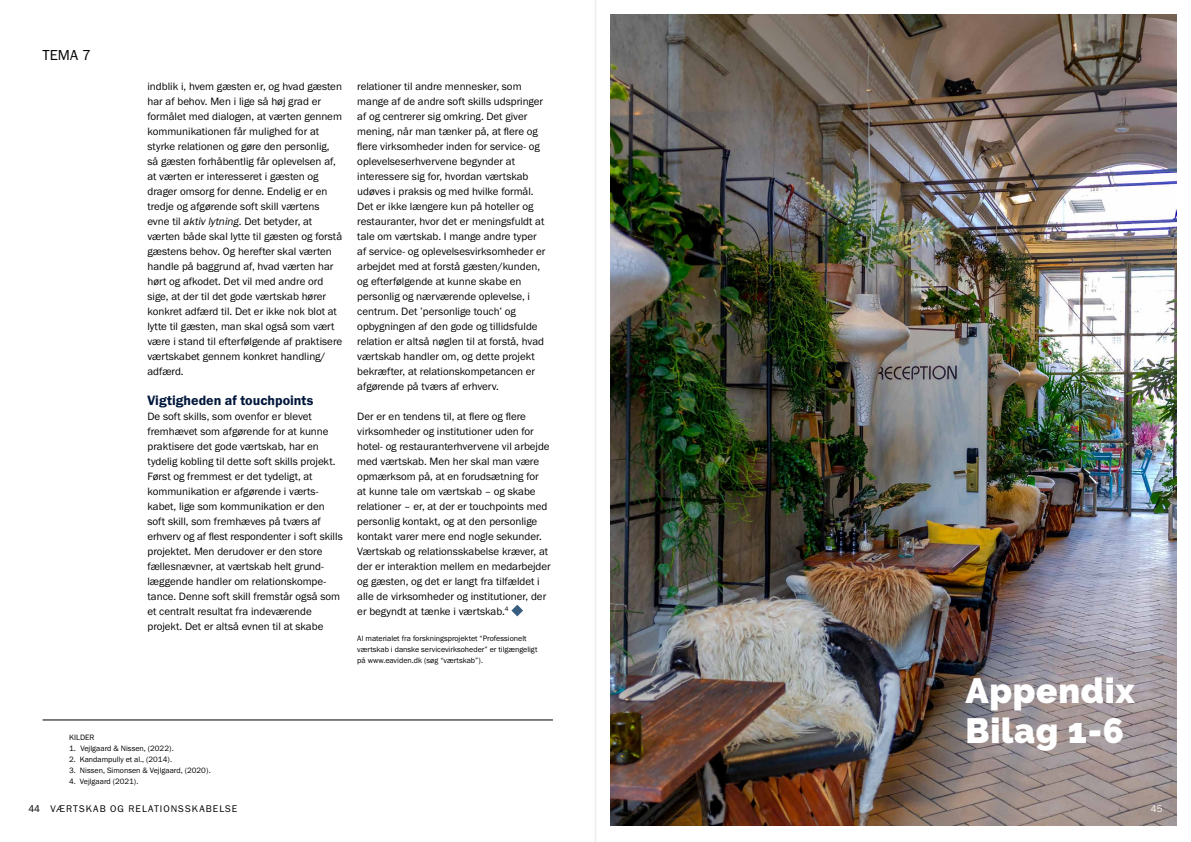
<style>
.page{position:relative;width:1191px;height:842px;background:#fff}
.page>*{position:absolute;margin:0;border:0;box-sizing:border-box;transform-origin:0 0}
.t1{font:900 35px/40px "Raleway";letter-spacing:.02em;color:#fff}
.t2{font:15px "Franklin Gothic URW Boo";color:#000}
.t3{font:14px "Franklin Gothic URW Dem";color:#00163b}
.t4{font:11px/15px "Franklin Gothic URW Boo";color:#000}
.t5{font:10px "Franklin Gothic URW Boo";letter-spacing:.1em;color:#000}
.t6{font:10px "Franklin Gothic URW Boo";color:#fbf9f5}
.t7{font:8px/11px "Franklin Gothic URW Boo";color:#000}
.s1{font-family:"Franklin Gothic URW Boo Ita"}
</style>
<div class="page">
<img style="left:610px;top:14px;width:566px;height:811px">
<hr style="left:595px;top:0;width:1px;height:842px;background:#ededed">
<svg style="left:511px;top:605px;width:12px;height:11px"></svg>
<hr style="left:43px;top:720px;width:510px;height:1px;background:#000">
<h2 class="t2" style="left:43px;top:46px;width:50px">TEMA 7</h2>
<p class="t4" style="left:147px;top:79px;width:196px">indblik i, hvem gæsten er, og hvad gæsten har af behov. Men i lige så høj grad er formålet med dialogen, at værten gennem kommunikationen får mulighed for at styrke relationen og gøre den personlig, så gæsten forhåbentlig får oplevelsen af, at værten er interesseret i gæsten og drager omsorg for denne. Endelig er en tredje og afgørende soft skill værtens evne til <span class="s1">aktiv lytning</span>. Det betyder, at værten både skal lytte til gæsten og forstå gæstens behov. Og herefter skal værten handle på baggrund af, hvad værten har hørt og afkodet. Det vil med andre ord sige, at der til det gode værtskab hører konkret adfærd til. Det er ikke nok blot at lytte til gæsten, man skal også som vært være i stand til efterfølgende af praktisere værtskabet gennem konkret handling/ adfærd.</p>
<p class="t3" style="left:147px;top:392px;width:167px">Vigtigheden af touchpoints</p>
<p class="t4" style="left:147px;top:409px;width:197px">De soft skills, som ovenfor er blevet fremhævet som afgørende for at kunne praktisere det gode værtskab, har en tydelig kobling til dette soft skills projekt.<br>Først og fremmest er det tydeligt, at kommunikation er afgørende i værts&shy;kabet, lige som kommunikation er den soft skill, som fremhæves på tværs af erhverv og af flest respondenter i soft skills projektet. Men derudover er den store fællesnævner, at værtskab helt grund&shy;læggende handler om relationskompe&shy;tance. Denne soft skill fremstår også som et centralt resultat fra indeværende projekt. Det er altså evnen til at skabe</p>
<p class="t4" style="left:357px;top:79px;width:190px">relationer til andre mennesker, som mange af de andre soft skills udspringer af og centrerer sig omkring. Det giver mening, når man tænker på, at flere og flere virksomheder inden for service- og oplevelseserhvervene begynder at interessere sig for, hvordan værtskab udøves i praksis og med hvilke formål.<br>Det er ikke længere kun på hoteller og restauranter, hvor det er meningsfuldt at tale om værtskab. I mange andre typer af service- og oplevelsesvirksomheder er arbejdet med at forstå gæsten/kunden, og efterfølgende at kunne skabe en personlig og nærværende oplevelse, i centrum. Det ’personlige touch’ og opbygningen af den gode og tillidsfulde relation er altså nøglen til at forstå, hvad værtskab handler om, og dette projekt bekræfter, at relationskompetancen er afgørende på tværs af erhverv.</p>
<p class="t4" style="left:357px;top:409px;width:195px">Der er en tendens til, at flere og flere virksomheder og institutioner uden for hotel- og restauranterhvervene vil arbejde med værtskab. Men her skal man være opmærksom på, at en forudsætning for<br>at kunne tale om værtskab – og skabe relationer – er, at der er touchpoints med personlig kontakt, og at den personlige kontakt varer mere end nogle sekunder.<br>Værtskab og relationsskabelse kræver, at der er interaktion mellem en medarbejder og gæsten, og det er langt fra tilfældet i alle de virksomheder og institutioner, der er begyndt at tænke i værtskab.<sup>4</sup></p>
<p class="t7" style="left:357px;top:633px;width:182px">Al materialet fra forskningsprojektet “Professionelt værtskab i danske servicevirksoheder” er tilgængeligt på www.eaviden.dk (søg “værtskab”).</p>
<p class="t5" style="left:28px;top:803px;width:13px">44</p>
<p class="t7" style="left:69px;top:732px;width:27px">KILDER</p>
<p class="t7" style="left:69px;top:743px;width:106px">1. Vejlgaard &amp; Nissen, (2022).</p>
<p class="t7" style="left:69px;top:754px;width:104px">2. Kandampully et al., (2014).</p>
<p class="t7" style="left:69px;top:765px;width:143px">3. Nissen, Simonsen &amp; Vejlgaard, (2020).</p>
<p class="t7" style="left:69px;top:776px;width:71px">4. Vejlgaard (2021).</p>
<p class="t5" style="left:50px;top:803px;width:189px">VÆRTSKAB OG RELATIONSSKABELSE</p>
<h1 class="t1" style="left:965px;top:671px;width:171px">Appendix<br>Bilag 1-6</h1>
<p class="t6" style="left:1150px;top:803px;width:13px">45</p>
</div>
